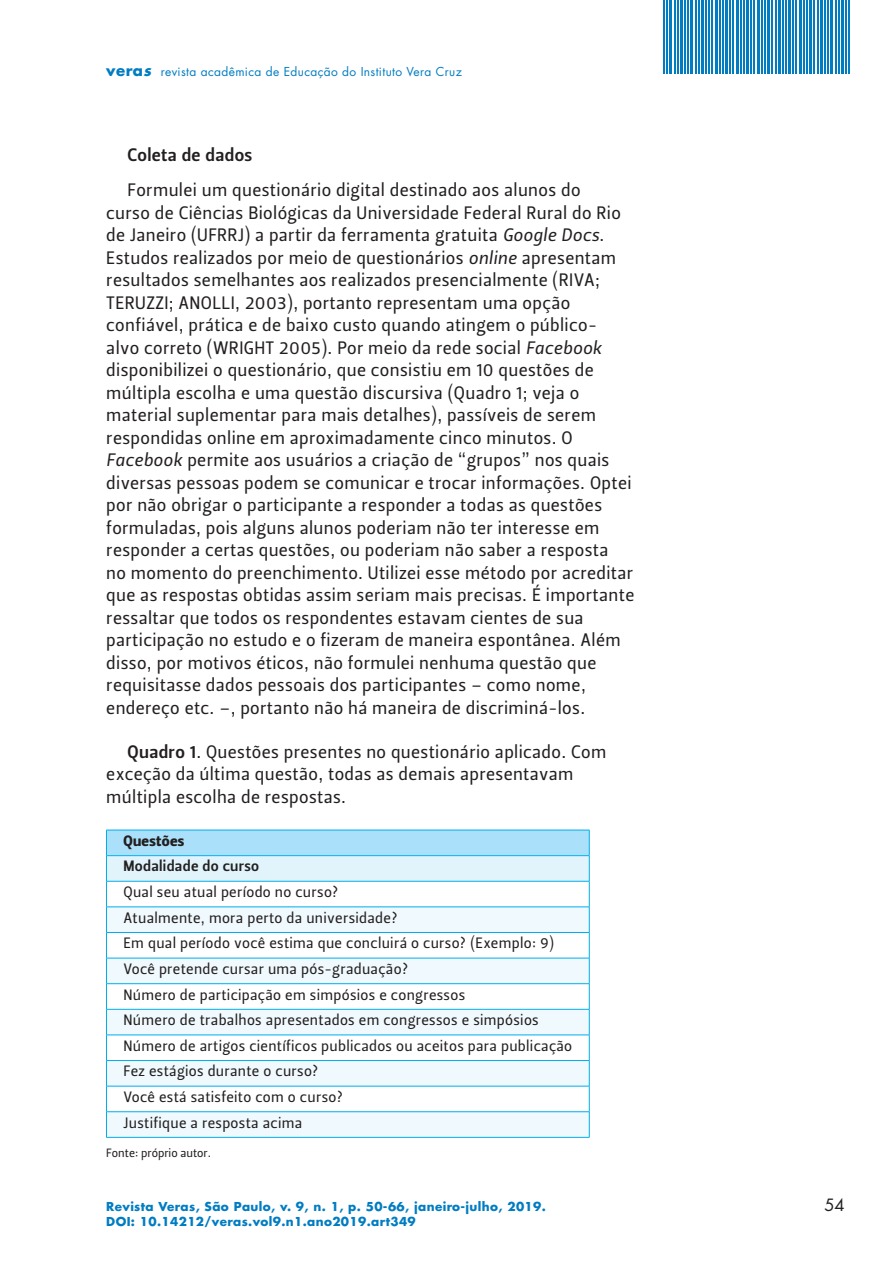
<style>
.page{position:relative;width:893px;height:1263px;background:#fff}
.page>*{position:absolute;margin:0;border:0;box-sizing:border-box;transform-origin:0 0}
.Texto_corrido_sem_es{font:18px/22.5px "Leitura Sans Grot 2";letter-spacing:.02em;color:#231f20}
.Subtítulo_1{font:18px "Leitura Sans Grot 3";letter-spacing:.02em;color:#231f20}
.t1{font:16.5px "Futura Std";color:#231f20}
.Título_quadro{font:15px "Leitura Sans Grot 2";letter-spacing:.02em;color:#231f20}
.Título_quadro-2{font:15px "Leitura Sans Grot 3";letter-spacing:.02em;color:#231f20}
.Título_quadro-3{font:15px "Leitura Sans Grot 4";letter-spacing:.02em;color:#231f20}
.t2{font:700 12px/14.4px "Futura Std";letter-spacing:.03em;color:#007cc2}
.t3{font:12px "Futura Std";letter-spacing:.03em;color:#007cc2}
.Fonte{font:12px "Leitura Sans Grot 2";color:#231f20}
.s1{font-weight:700;font-size:15px}
.s2{font-weight:700;font-style:italic;font-size:15px}
.s3{font-family:"Leitura Sans Italic 2"}
.s4{font-family:"Leitura Sans Grot 3"}
</style>
<div class="page">
<hr style="left:663px;top:0;width:2px;height:74px;background:#007cc2">
<hr style="left:666px;top:0;width:2px;height:74px;background:#007cc2">
<hr style="left:669px;top:0;width:3px;height:74px;background:#007cc2">
<hr style="left:674px;top:0;width:1px;height:74px;background:#007cc2">
<hr style="left:677px;top:0;width:1px;height:74px;background:#007cc2">
<hr style="left:680px;top:0;width:3px;height:74px;background:#007cc2">
<hr style="left:684px;top:0;width:2px;height:74px;background:#007cc2">
<hr style="left:687px;top:0;width:2px;height:74px;background:#007cc2">
<hr style="left:690px;top:0;width:3px;height:74px;background:#007cc2">
<hr style="left:695px;top:0;width:1px;height:74px;background:#007cc2">
<hr style="left:698px;top:0;width:1px;height:74px;background:#007cc2">
<hr style="left:701px;top:0;width:3px;height:74px;background:#007cc2">
<hr style="left:719px;top:0;width:2px;height:74px;background:#007cc2">
<hr style="left:722px;top:0;width:2px;height:74px;background:#007cc2">
<hr style="left:730px;top:0;width:1px;height:74px;background:#007cc2">
<hr style="left:733px;top:0;width:1px;height:74px;background:#007cc2">
<hr style="left:725px;top:0;width:3px;height:74px;background:#007cc2">
<hr style="left:736px;top:0;width:3px;height:74px;background:#007cc2">
<hr style="left:740px;top:0;width:2px;height:74px;background:#007cc2">
<hr style="left:743px;top:0;width:2px;height:74px;background:#007cc2">
<hr style="left:746px;top:0;width:3px;height:74px;background:#007cc2">
<hr style="left:751px;top:0;width:1px;height:74px;background:#007cc2">
<hr style="left:754px;top:0;width:1px;height:74px;background:#007cc2">
<hr style="left:757px;top:0;width:3px;height:74px;background:#007cc2">
<hr style="left:761px;top:0;width:2px;height:74px;background:#007cc2">
<hr style="left:764px;top:0;width:2px;height:74px;background:#007cc2">
<hr style="left:767px;top:0;width:3px;height:74px;background:#007cc2">
<hr style="left:772px;top:0;width:1px;height:74px;background:#007cc2">
<hr style="left:775px;top:0;width:1px;height:74px;background:#007cc2">
<hr style="left:778px;top:0;width:3px;height:74px;background:#007cc2">
<hr style="left:782px;top:0;width:2px;height:74px;background:#007cc2">
<hr style="left:785px;top:0;width:2px;height:74px;background:#007cc2">
<hr style="left:793px;top:0;width:1px;height:74px;background:#007cc2">
<hr style="left:796px;top:0;width:1px;height:74px;background:#007cc2">
<hr style="left:788px;top:0;width:3px;height:74px;background:#007cc2">
<hr style="left:799px;top:0;width:3px;height:74px;background:#007cc2">
<hr style="left:803px;top:0;width:2px;height:74px;background:#007cc2">
<hr style="left:806px;top:0;width:2px;height:74px;background:#007cc2">
<hr style="left:809px;top:0;width:3px;height:74px;background:#007cc2">
<hr style="left:814px;top:0;width:1px;height:74px;background:#007cc2">
<hr style="left:817px;top:0;width:1px;height:74px;background:#007cc2">
<hr style="left:820px;top:0;width:3px;height:74px;background:#007cc2">
<hr style="left:824px;top:0;width:2px;height:74px;background:#007cc2">
<hr style="left:827px;top:0;width:2px;height:74px;background:#007cc2">
<hr style="left:830px;top:0;width:3px;height:74px;background:#007cc2">
<hr style="left:835px;top:0;width:1px;height:74px;background:#007cc2">
<hr style="left:845px;top:0;width:2px;height:74px;background:#007cc2">
<hr style="left:848px;top:0;width:2px;height:74px;background:#007cc2">
<hr style="left:838px;top:0;width:1px;height:74px;background:#007cc2">
<hr style="left:841px;top:0;width:3px;height:74px;background:#007cc2">
<hr style="left:708px;top:0;width:2px;height:74px;background:#007cc2">
<hr style="left:705px;top:0;width:2px;height:74px;background:#007cc2">
<hr style="left:711px;top:0;width:2px;height:74px;background:#007cc2">
<hr style="left:714px;top:0;width:3px;height:74px;background:#007cc2">
<div style="left:106px;top:830px;width:483px;height:26px;background:#aae0f9"></div>
<div style="left:106px;top:856px;width:483px;height:25px;background:#e1f4fc"></div>
<svg style="left:107px;top:908px;width:482px;height:229px;fill:#f0f9fd"></svg>
<hr style="left:106px;top:830px;width:483px;height:1px;background:#00aeef">
<hr style="left:106px;top:855px;width:483px;height:1px;background:#00aeef">
<hr style="left:106px;top:881px;width:483px;height:1px;background:#00aeef">
<hr style="left:106px;top:907px;width:483px;height:1px;background:#00aeef">
<hr style="left:106px;top:932px;width:483px;height:1px;background:#00aeef">
<hr style="left:106px;top:958px;width:483px;height:1px;background:#00aeef">
<hr style="left:106px;top:983px;width:483px;height:1px;background:#00aeef">
<hr style="left:106px;top:1009px;width:483px;height:1px;background:#00aeef">
<hr style="left:106px;top:1035px;width:483px;height:1px;background:#00aeef">
<hr style="left:106px;top:1060px;width:483px;height:1px;background:#00aeef">
<hr style="left:106px;top:1086px;width:483px;height:1px;background:#00aeef">
<hr style="left:106px;top:1111px;width:483px;height:1px;background:#00aeef">
<svg style="left:106px;top:830px;width:1px;height:307px"></svg>
<svg style="left:589px;top:830px;width:1px;height:307px"></svg>
<hr style="left:106px;top:1137px;width:483px;height:1px;background:#00aeef">
<p class="t3" style="left:106px;top:64px;width:357px"><span class="s1">vera</span><span class="s2">s</span> revista acadêmica de Educação do Instituto Vera Cruz</p>
<p class="Subtítulo_1" style="left:128px;top:143px;width:126px">Coleta de dados</p>
<p class="Texto_corrido_sem_es" style="left:106px;top:179px;width:530px;text-indent:21px">Formulei um questionário digital destinado aos alunos do<br>curso de Ciências Biológicas da Universidade Federal Rural do Rio de Janeiro (UFRRJ) a partir da ferramenta gratuita <span class="s3">Google Docs</span>.<br>Estudos realizados por meio de questionários <span class="s3">online</span> apresentam resultados semelhantes aos realizados presencialmente (RIVA; TERUZZI; ANOLLI, 2003), portanto representam uma opção confiável, prática e de baixo custo quando atingem o público&shy;alvo correto (WRIGHT 2005). Por meio da rede social <span class="s3">Facebook </span>disponibilizei o questionário, que consistiu em 10 questões de múltipla escolha e uma questão discursiva (Quadro 1; veja o material suplementar para mais detalhes), passíveis de serem respondidas online em aproximadamente cinco minutos. O <span class="s3">Facebook</span> permite aos usuários a criação de “grupos” nos quais diversas pessoas podem se comunicar e trocar informações. Optei por não obrigar o participante a responder a todas as questões formuladas, pois alguns alunos poderiam não ter interesse em responder a certas questões, ou poderiam não saber a resposta<br>no momento do preenchimento. Utilizei esse método por acreditar que as respostas obtidas assim seriam mais precisas. É importante ressaltar que todos os respondentes estavam cientes de sua participação no estudo e o fizeram de maneira espontânea. Além disso, por motivos éticos, não formulei nenhuma questão que requisitasse dados pessoais dos participantes – como nome, endereço etc. –, portanto não há maneira de discriminá-los.</p>
<p class="Texto_corrido_sem_es" style="left:106px;top:740px;width:501px;text-indent:21px"><span class="s4">Quadro 1</span>. Questões presentes no questionário aplicado. Com exceção da última questão, todas as demais apresentavam múltipla escolha de respostas.</p>
<p class="Título_quadro-3" style="left:123px;top:830px;width:62px">Questões</p>
<p class="Título_quadro-2" style="left:123px;top:856px;width:137px">Modalidade do curso</p>
<p class="Título_quadro" style="left:123px;top:882px;width:217px">Qual seu atual período no curso?</p>
<p class="Título_quadro" style="left:123px;top:907px;width:276px">Atualmente, mora perto da universidade?</p>
<p class="Título_quadro" style="left:123px;top:933px;width:432px">Em qual período você estima que concluirá o curso? (Exemplo: 9)</p>
<p class="Título_quadro" style="left:123px;top:958px;width:286px">Você pretende cursar uma pós-graduação?</p>
<p class="Título_quadro" style="left:123px;top:984px;width:343px">Número de participação em simpósios e congressos</p>
<p class="Título_quadro" style="left:123px;top:1010px;width:417px">Número de trabalhos apresentados em congressos e simpósios</p>
<p class="Título_quadro" style="left:123px;top:1035px;width:450px">Número de artigos científicos publicados ou aceitos para publicação</p>
<p class="Título_quadro" style="left:123px;top:1061px;width:197px">Fez estágios durante o curso?</p>
<p class="Título_quadro" style="left:123px;top:1086px;width:221px">Você está satisfeito com o curso?</p>
<p class="Título_quadro" style="left:123px;top:1112px;width:180px">Justifique a resposta acima</p>
<p class="Fonte" style="left:106px;top:1145px;width:106px">Fonte: próprio autor.</p>
<p class="t2" style="left:106px;top:1199px;width:441px">Revista Veras, São Paulo, v. 9, n. 1, p. 50-66, janeiro-julho, 2019.<br>DOI: 10.14212/veras.vol9.n1.ano2019.art349</p>
<p class="t1" style="left:824px;top:1194px;width:22px">54</p>
</div>
